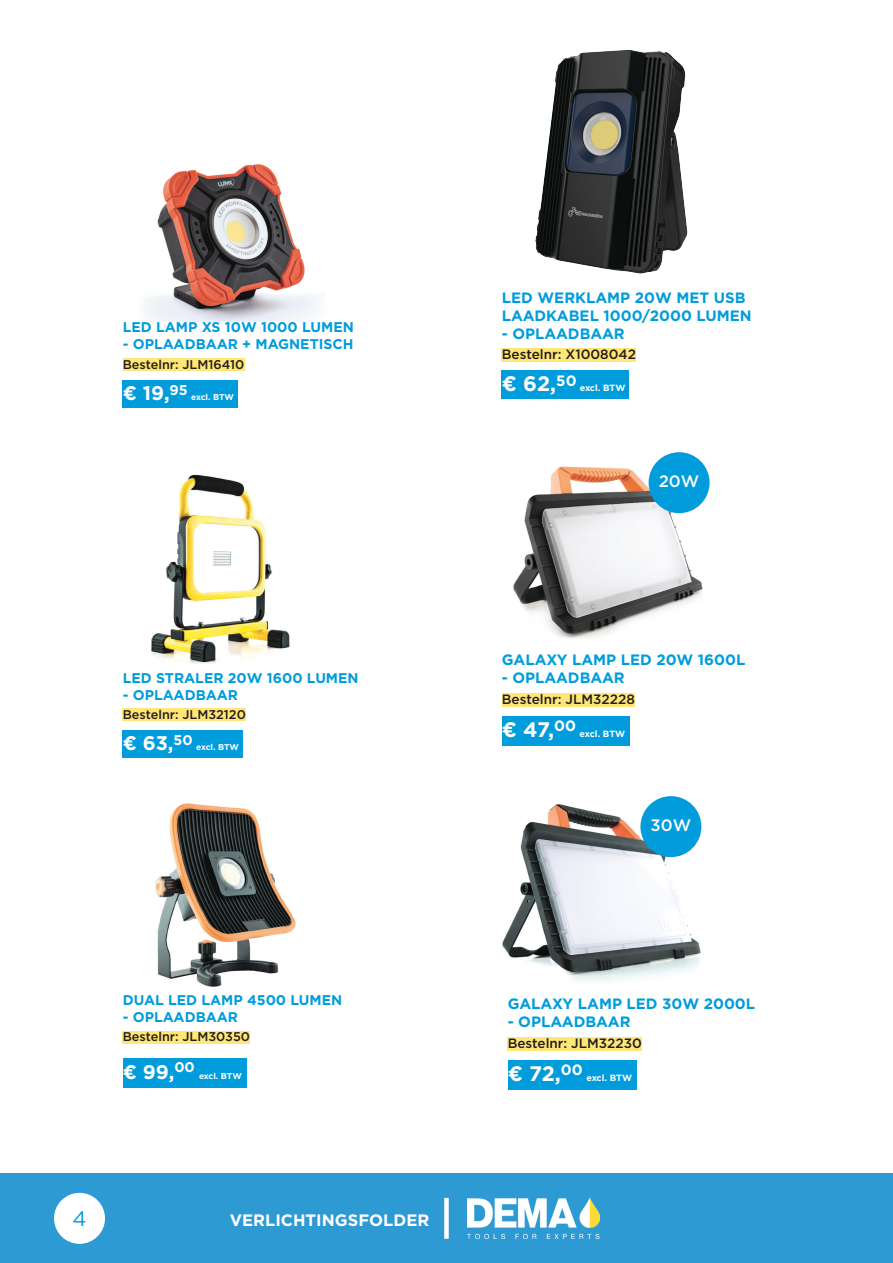
<style>
.page{position:relative;width:893px;height:1263px;background:#fff}
.page>*{position:absolute;margin:0;border:0;box-sizing:border-box;transform-origin:0 0}
.t1{font:21px "Gotham";color:#009cdc}
.Alineastijl_1{font:700 19.65px "Gotham";color:#fff}
.t2{font:700 16.5px "Gotham";color:#fff}
.t3{font:500 16.5px "Gotham";color:#fff}
.t4{font:700 15px/18px "Gotham";color:#009cdc}
.t5{font:700 14.1px "Gotham";color:#009cdc}
.Alineastijl_2{font:500 13.5px "Gotham";color:#231b1a}
.Alineastijl_2-2{font:500 12.6px "Gotham";color:#231b1a}
.Alineastijl_1-2{font:700 9px "Gotham";letter-spacing:-.01em;color:#fff}
.Alineastijl_1-3{font:700 8.4px "Gotham";letter-spacing:-.01em;color:#fff}
.s1{font-size:19.65px}
.s2{font-size:21px}
</style>
<div class="page">
<div style="left:0;top:1174px;width:893px;height:89px;background:#2e9ad4"></div>
<div style="left:54px;top:1193px;width:51px;height:51px;background:#fff;border-radius:50%"></div>
<div style="left:444px;top:1198px;width:5px;height:41px;background:#fff"></div>
<img style="left:468px;top:1198px;width:132px;height:41px">
<div style="left:123px;top:358px;width:121px;height:13px;background:#ffe777"></div>
<div style="left:123px;top:380px;width:115px;height:28px;background:#009cdc"></div>
<div style="left:502px;top:348px;width:134px;height:13px;background:#ffe777"></div>
<div style="left:502px;top:370px;width:127px;height:29px;background:#009cdc"></div>
<div style="left:123px;top:708px;width:123px;height:13px;background:#ffe777"></div>
<div style="left:123px;top:730px;width:120px;height:28px;background:#009cdc"></div>
<img style="left:146px;top:164px;width:173px;height:157px">
<img style="left:535px;top:50px;width:153px;height:223px">
<img style="left:151px;top:474px;width:139px;height:190px">
<div style="left:123px;top:1031px;width:127px;height:13px;background:#ffe777"></div>
<div style="left:123px;top:1058px;width:124px;height:30px;background:#009cdc"></div>
<img style="left:155px;top:803px;width:141px;height:184px">
<div style="left:508px;top:1037px;width:134px;height:13px;background:#ffe777"></div>
<div style="left:508px;top:1060px;width:128px;height:30px;background:#009cdc"></div>
<div style="left:502px;top:693px;width:133px;height:13px;background:#ffe777"></div>
<div style="left:502px;top:716px;width:127px;height:30px;background:#009cdc"></div>
<img style="left:502px;top:796px;width:200px;height:186px">
<img style="left:513px;top:452px;width:190px;height:186px">
<div style="left:649px;top:452px;width:61px;height:61px;background:#009cdc;border-radius:50%"></div>
<div style="left:640px;top:796px;width:61px;height:61px;background:#009cdc;border-radius:50%"></div>
<p class="t5" style="left:123px;top:318px;width:233px">LED LAMP XS 10W 1000 LUMEN</p>
<p class="t5" style="left:123px;top:335px;width:232px">- OPLAADBAAR + MAGNETISCH</p>
<p class="Alineastijl_2-2" style="left:123px;top:356px;width:123px">Bestelnr: JLM16410</p>
<p class="Alineastijl_1-3" style="left:123px;top:392px;width:113px"><span class="s1">€ 19,</span><sup>95</sup> excl. BTW</p>
<p class="t5" style="left:123px;top:668px;width:237px">LED STRALER 20W 1600 LUMEN</p>
<p class="t5" style="left:123px;top:685px;width:117px">- OPLAADBAAR</p>
<p class="Alineastijl_2-2" style="left:123px;top:706px;width:125px">Bestelnr: JLM32120</p>
<p class="Alineastijl_1-3" style="left:123px;top:742px;width:118px"><span class="s1">€ 63,</span><sup>50</sup> excl. BTW</p>
<p class="t5" style="left:123px;top:990px;width:221px">DUAL LED LAMP 4500 LUMEN</p>
<p class="t5" style="left:123px;top:1007px;width:117px">- OPLAADBAAR</p>
<p class="Alineastijl_2-2" style="left:123px;top:1029px;width:129px">Bestelnr: JLM30350</p>
<p class="Alineastijl_1" style="left:123px;top:1059px;width:74px">€ 99,<sup>00</sup></p>
<p class="Alineastijl_1-3" style="left:199px;top:1070px;width:44px">excl. BTW</p>
<h1 class="t1" style="left:72px;top:1205px;width:16px">4</h1>
<p class="t2" style="left:230px;top:1209px;width:201px">VERLICHTINGSFOLDER</p>
<p class="t4" style="left:502px;top:288px;width:251px">LED WERKLAMP 20W MET USB<br>LAADKABEL 1000/2000 LUMEN</p>
<p class="t4" style="left:502px;top:324px;width:124px">- OPLAADBAAR</p>
<p class="Alineastijl_2" style="left:502px;top:345px;width:136px">Bestelnr: X1008042</p>
<p class="Alineastijl_1-2" style="left:502px;top:382px;width:125px"><span class="s2">€ 62,</span><sup>50</sup> excl. BTW</p>
<p class="t3" style="left:659px;top:470px;width:42px">20W</p>
<p class="t4" style="left:502px;top:651px;width:245px">GALAXY LAMP LED 20W 1600L</p>
<p class="t4" style="left:502px;top:669px;width:124px">- OPLAADBAAR</p>
<p class="Alineastijl_2" style="left:502px;top:690px;width:134px">Bestelnr: JLM32228</p>
<p class="Alineastijl_1-2" style="left:502px;top:728px;width:125px"><span class="s2">€ 47,</span><sup>00</sup> excl. BTW</p>
<p class="t3" style="left:651px;top:814px;width:42px">30W</p>
<p class="t4" style="left:508px;top:995px;width:249px">GALAXY LAMP LED 30W 2000L</p>
<p class="t4" style="left:508px;top:1013px;width:124px">- OPLAADBAAR</p>
<p class="Alineastijl_2" style="left:508px;top:1034px;width:136px">Bestelnr: JLM32230</p>
<p class="Alineastijl_1-2" style="left:508px;top:1072px;width:126px"><span class="s2">€ 72,</span><sup>00</sup> excl. BTW</p>
</div>
